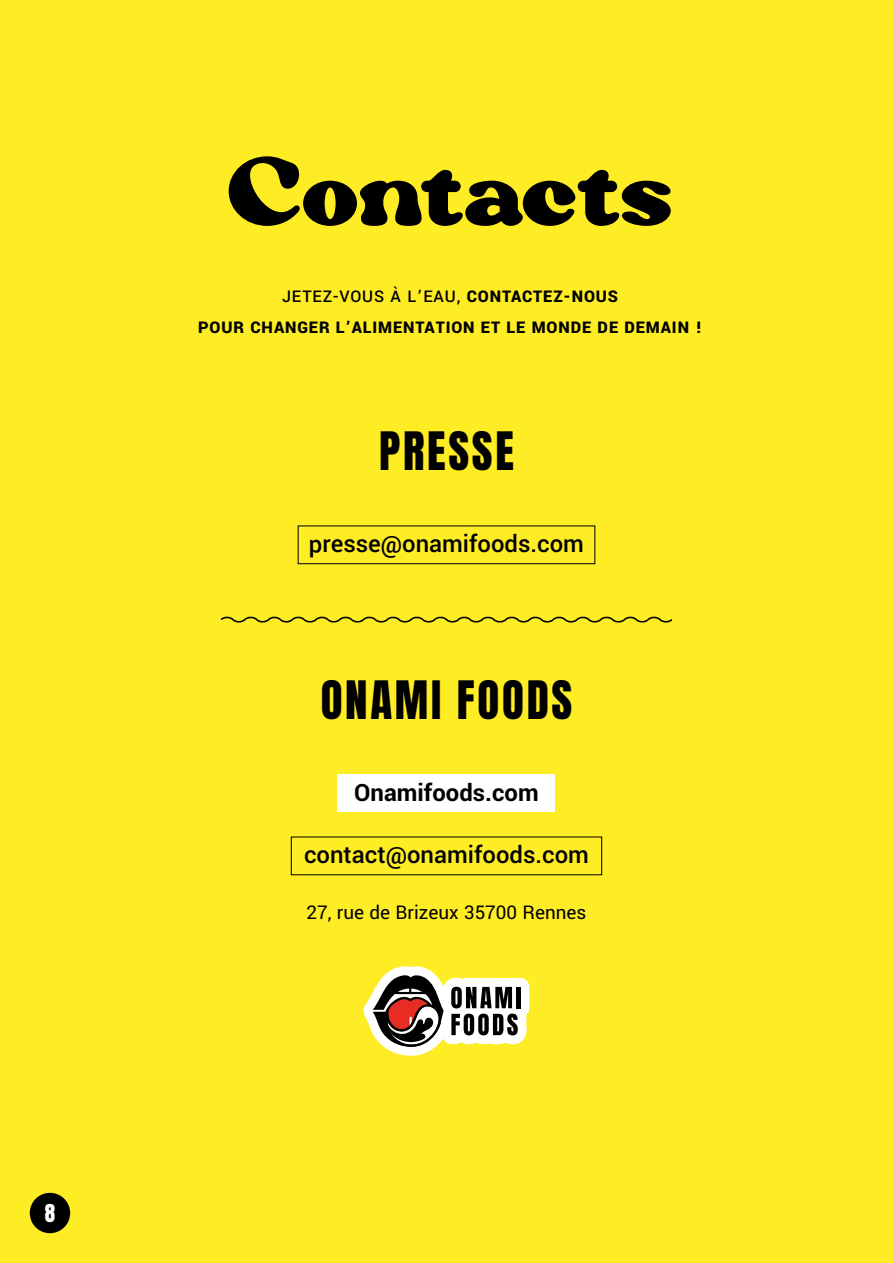
<style>
.page{position:relative;width:893px;height:1263px;background:#feec25}
.page>*{position:absolute;margin:0;border:0;box-sizing:border-box;transform-origin:0 0}
.t1{font:135.3px "Nighty DEMO";color:#000}
.t2{font:45px "Anton";letter-spacing:.06em;color:#000}
.t3{font:500 26.55px "Yantramanav";color:#000}
.t4{font:700 26.55px "Yantramanav";color:#000}
.t5{font:21.15px "Anton";color:#fff}
.t6{font:21px "Yantramanav";color:#000}
.t7{font:900 17.85px "Yantramanav";letter-spacing:.05em;color:#000}
.t8{font:500 17.85px "Yantramanav";letter-spacing:.05em;color:#000}
.s1{font-weight:900}
</style>
<div class="page">
<div style="left:30px;top:1193px;width:40px;height:40px;background:#000;border-radius:50%"></div>
<div style="left:338px;top:774px;width:217px;height:38px;background:#fff"></div>
<div style="left:298px;top:525px;width:297px;height:39px;border:1px solid #000"></div>
<svg style="left:364px;top:966px;width:165px;height:90px"></svg>
<svg style="left:220px;top:616px;width:453px;height:7px"></svg>
<p class="t5" style="left:45px;top:1202px;width:12px">8</p>
<p class="t1" style="left:229px;top:147px;width:447px">Contacts</p>
<p class="t8" style="left:282px;top:285px;width:338px">JETEZ-VOUS À L’EAU, <span class="s1">CONTACTEZ-NOUS</span></p>
<p class="t7" style="left:198px;top:316px;width:505px">POUR CHANGER L’ALIMENTATION ET LE MONDE DE DEMAIN !</p>
<p class="t2" style="left:379px;top:428px;width:136px">PRESSE</p>
<p class="t3" style="left:309px;top:527px;width:277px">presse@onamifoods.com</p>
<p class="t2" style="left:321px;top:677px;width:253px">ONAMI FOODS</p>
<p class="t4" style="left:354px;top:776px;width:186px">Onamifoods.com</p>
<p class="t3" style="left:304px;top:838px;width:286px">contact@onamifoods.com</p>
<p class="t6" style="left:307px;top:900px;width:281px">27, rue de Brizeux 35700 Rennes</p>
</div>
